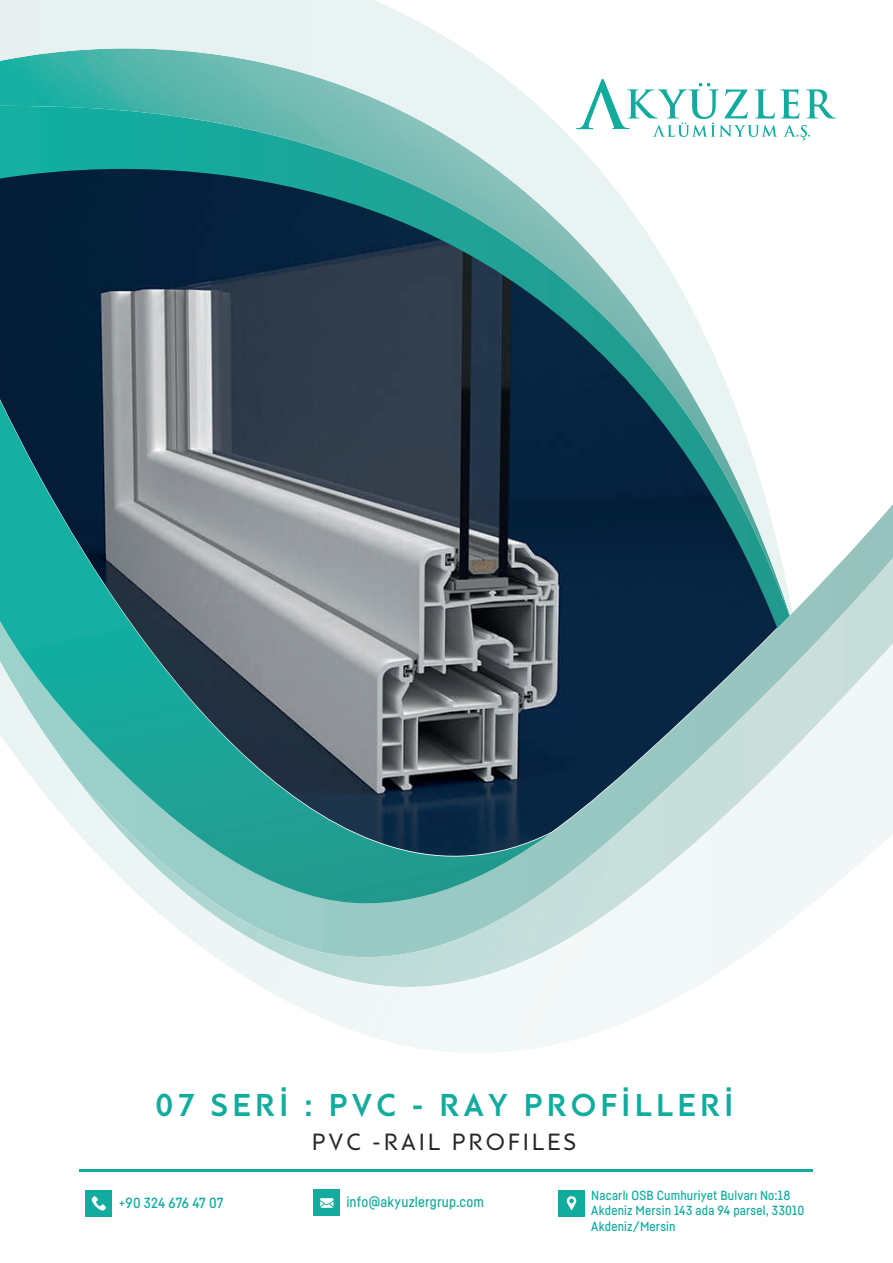
<style>
.page{position:relative;width:893px;height:1263px;background:#fff}
.page>*{position:absolute;margin:0;border:0;box-sizing:border-box;transform-origin:0 0}
.t1{font:700 32.4px "Rams";letter-spacing:.12em;color:#12ac9f}
.t2{font:24px "Rams";letter-spacing:.12em;color:#262726}
.t3{font:500 14.4px "Fabrikat";letter-spacing:.01em;color:#12ac9f}
.t4{font:500 13.05px/15.6px "Fabrikat";letter-spacing:.015em;color:#12ac9f}
</style>
<div class="page">
<svg style="left:792px;top:89px;width:44px;height:52px"></svg>
<svg style="left:0;top:0;width:792px;height:169px"></svg>
<img style="left:0;top:48px;width:127px;height:13px">
<img style="left:777px;top:558px;width:116px;height:85px">
<img style="left:110px;top:643px;width:783px;height:410px">
<img style="left:311px;top:900px;width:314px;height:87px">
<div style="left:314px;top:1190px;width:26px;height:26px;background:#12ac9f"></div>
<svg style="left:320px;top:1198px;width:13px;height:10px"></svg>
<div style="left:86px;top:1190px;width:26px;height:26px;background:#12ac9f"></div>
<svg style="left:91px;top:1196px;width:15px;height:15px"></svg>
<div style="left:558px;top:1190px;width:27px;height:26px;background:#12ac9f"></div>
<svg style="left:567px;top:1196px;width:9px;height:14px"></svg>
<hr style="left:80px;top:1169px;width:733px;height:3px;background:#12ac9f">
<img style="left:0;top:169px;width:777px;height:698px">
<h1 class="t1" style="left:155px;top:1085px;width:580px">07 SERİ : PVC - RAY PROFİLLERİ</h1>
<h2 class="t2" style="left:312px;top:1128px;width:266px">PVC -RAIL PROFILES</h2>
<p class="t3" style="left:119px;top:1194px;width:106px">+90 324 676 47 07</p>
<p class="t3" style="left:346px;top:1193px;width:139px">info@akyuzlergrup.com</p>
<p class="t4" style="left:591px;top:1187px;width:215px">Nacarlı OSB Cumhuriyet Bulvarı No:18<br>Akdeniz Mersin 143 ada 94 parsel, 33010<br>Akdeniz/Mersin</p>
</div>
